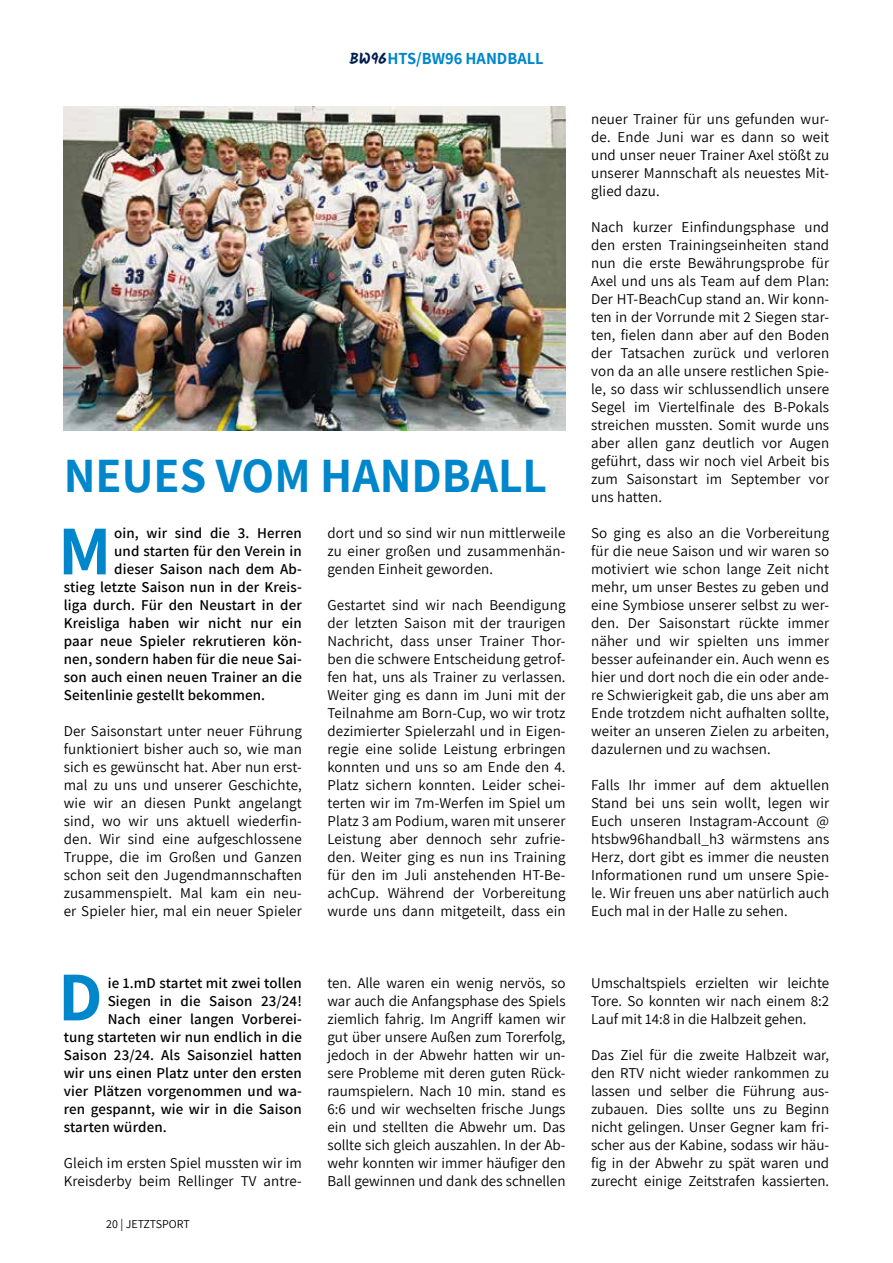
<style>
.page{position:relative;width:893px;height:1263px;background:#fff}
.page>*{position:absolute;margin:0;border:0;box-sizing:border-box;transform-origin:0 0}
.t1{font:700 48px "Assistant";color:#0087cb}
.t2{font:700 16.5px "Assistant";color:#0087cb}
.t3{font:15px/18px "Assistant";letter-spacing:.01em;color:#000;text-align:justify}
.t4{font:600 15px "Assistant";letter-spacing:.01em;color:#000}
.t5{font:12px "Assistant";color:#000}
.s1{font-family:"Kalam";font-size:15.3px;color:#021d4a}
</style>
<div class="page">
<img style="left:64px;top:106px;width:502px;height:324px">
<svg style="left:64px;top:529px;width:42px;height:45px"></svg>
<svg style="left:64px;top:975px;width:35px;height:45px"></svg>
<p class="t2" style="left:349px;top:47px;width:196px"><span class="s1">BW96</span>HTS/BW96 HANDBALL</p>
<h1 class="t1" style="left:64px;top:443px;width:485px">NEUES VOM HANDBALL</h1>
<p class="t4" style="left:114px;top:523px;width:189px">oin, wir sind die 3. Herren</p>
<p class="t4" style="left:114px;top:541px;width:189px">und starten für den Verein in</p>
<p class="t4" style="left:114px;top:559px;width:189px">dieser Saison nach dem Ab-</p>
<p class="t4" style="left:64px;top:577px;width:240px">stieg letzte Saison nun in der Kreis-</p>
<p class="t4" style="left:64px;top:595px;width:240px">liga durch. Für den Neustart in der</p>
<p class="t4" style="left:64px;top:613px;width:240px">Kreisliga haben wir nicht nur ein</p>
<p class="t4" style="left:64px;top:631px;width:240px">paar neue Spieler rekrutieren kön-</p>
<p class="t4" style="left:64px;top:649px;width:240px">nen, sondern haben für die neue Sai-</p>
<p class="t4" style="left:64px;top:667px;width:240px">son auch einen neuen Trainer an die</p>
<p class="t4" style="left:64px;top:685px;width:203px">Seitenlinie gestellt bekommen.</p>
<p class="t3" style="left:64px;top:722px;width:240px">Der Saisonstart unter neuer Führung funktioniert bisher auch so, wie man sich es gewünscht hat. Aber nun erst&shy;mal zu uns und unserer Geschichte, wie wir an diesen Punkt angelangt sind, wo wir uns aktuell wiederfin&shy;den. Wir sind eine aufgeschlossene Truppe, die im Großen und Ganzen schon seit den Jugendmannschaften zusammenspielt. Mal kam ein neu&shy;er Spieler hier, mal ein neuer Spieler</p>
<p class="t3" style="left:327px;top:524px;width:240px">dort und so sind wir nun mittlerweile zu einer großen und zusammenhän&shy;genden Einheit geworden.</p>
<p class="t3" style="left:327px;top:596px;width:240px">Gestartet sind wir nach Beendigung der letzten Saison mit der traurigen Nachricht, dass unser Trainer Thor&shy;ben die schwere Entscheidung getrof&shy;fen hat, uns als Trainer zu verlassen.<br>Weiter ging es dann im Juni mit der Teilnahme am Born-Cup, wo wir trotz dezimierter Spielerzahl und in Eigen&shy;regie eine solide Leistung erbringen konnten und uns so am Ende den 4.<br>Platz sichern konnten. Leider schei&shy;terten wir im 7m-Werfen im Spiel um Platz 3 am Podium, waren mit unserer Leistung aber dennoch sehr zufrie&shy;den. Weiter ging es nun ins Training für den im Juli anstehenden HT-Be&shy;achCup. Während der Vorbereitung wurde uns dann mitgeteilt, dass ein</p>
<p class="t3" style="left:591px;top:110px;width:240px">neuer Trainer für uns gefunden wur&shy;de. Ende Juni war es dann so weit und unser neuer Trainer Axel stößt zu unserer Mannschaft als neuestes Mit&shy;glied dazu.</p>
<p class="t3" style="left:591px;top:218px;width:240px">Nach kurzer Einfindungsphase und den ersten Trainingseinheiten stand nun die erste Bewährungsprobe für Axel und uns als Team auf dem Plan:<br>Der HT-BeachCup stand an. Wir konn&shy;ten in der Vorrunde mit 2 Siegen star&shy;ten, fielen dann aber auf den Boden der Tatsachen zurück und verloren von da an alle unsere restlichen Spie&shy;le, so dass wir schlussendlich unsere Segel im Viertelfinale des B-Pokals streichen mussten. Somit wurde uns aber allen ganz deutlich vor Augen geführt, dass wir noch viel Arbeit bis zum Saisonstart im September vor uns hatten.</p>
<p class="t3" style="left:591px;top:524px;width:240px">So ging es also an die Vorbereitung für die neue Saison und wir waren so motiviert wie schon lange Zeit nicht mehr, um unser Bestes zu geben und eine Symbiose unserer selbst zu wer&shy;den. Der Saisonstart rückte immer näher und wir spielten uns immer besser aufeinander ein. Auch wenn es hier und dort noch die ein oder ande&shy;re Schwierigkeit gab, die uns aber am Ende trotzdem nicht aufhalten sollte, weiter an unseren Zielen zu arbeiten, dazulernen und zu wachsen.</p>
<p class="t3" style="left:591px;top:776px;width:240px">Falls Ihr immer auf dem aktuellen Stand bei uns sein wollt, legen wir Euch unseren Instagram-Account @ htsbw96handball_h3 wärmstens ans Herz, dort gibt es immer die neusten Informationen rund um unsere Spie&shy;le. Wir freuen uns aber natürlich auch Euch mal in der Halle zu sehen.</p>
<p class="t4" style="left:108px;top:973px;width:196px">ie 1.mD startet mit zwei tollen</p>
<p class="t4" style="left:108px;top:991px;width:196px">Siegen in die Saison 23/24!</p>
<p class="t4" style="left:108px;top:1009px;width:196px">Nach einer langen Vorberei-</p>
<p class="t4" style="left:64px;top:1027px;width:240px">tung starteten wir nun endlich in die</p>
<p class="t4" style="left:64px;top:1045px;width:240px">Saison 23/24. Als Saisonziel hatten</p>
<p class="t4" style="left:64px;top:1063px;width:240px">wir uns einen Platz unter den ersten</p>
<p class="t4" style="left:64px;top:1081px;width:240px">vier Plätzen vorgenommen und wa-</p>
<p class="t4" style="left:64px;top:1099px;width:240px">ren gespannt, wie wir in die Saison</p>
<p class="t4" style="left:64px;top:1117px;width:105px">starten würden.</p>
<p class="t3" style="left:64px;top:1154px;width:240px">Gleich im ersten Spiel mussten wir im<br>Kreisderby beim Rellinger TV antre-</p>
<p class="t5" style="left:106px;top:1216px;width:85px">20 | JETZTSPORT</p>
<p class="t3" style="left:327px;top:974px;width:240px">ten. Alle waren ein wenig nervös, so war auch die Anfangsphase des Spiels ziemlich fahrig. Im Angriff kamen wir gut über unsere Außen zum Torerfolg, jedoch in der Abwehr hatten wir un&shy;sere Probleme mit deren guten Rück&shy;raumspielern. Nach 10 min. stand es 6:6 und wir wechselten frische Jungs ein und stellten die Abwehr um. Das sollte sich gleich auszahlen. In der Ab&shy;wehr konnten wir immer häufiger den Ball gewinnen und dank des schnellen</p>
<p class="t3" style="left:591px;top:974px;width:240px">Umschaltspiels erzielten wir leichte Tore. So konnten wir nach einem 8:2<br>Lauf mit 14:8 in die Halbzeit gehen.</p>
<p class="t3" style="left:591px;top:1046px;width:240px">Das Ziel für die zweite Halbzeit war, den RTV nicht wieder rankommen zu lassen und selber die Führung aus&shy;zubauen. Dies sollte uns zu Beginn nicht gelingen. Unser Gegner kam fri&shy;scher aus der Kabine, sodass wir häu&shy;fig in der Abwehr zu spät waren und zurecht einige Zeitstrafen kassierten.</p>
</div>
